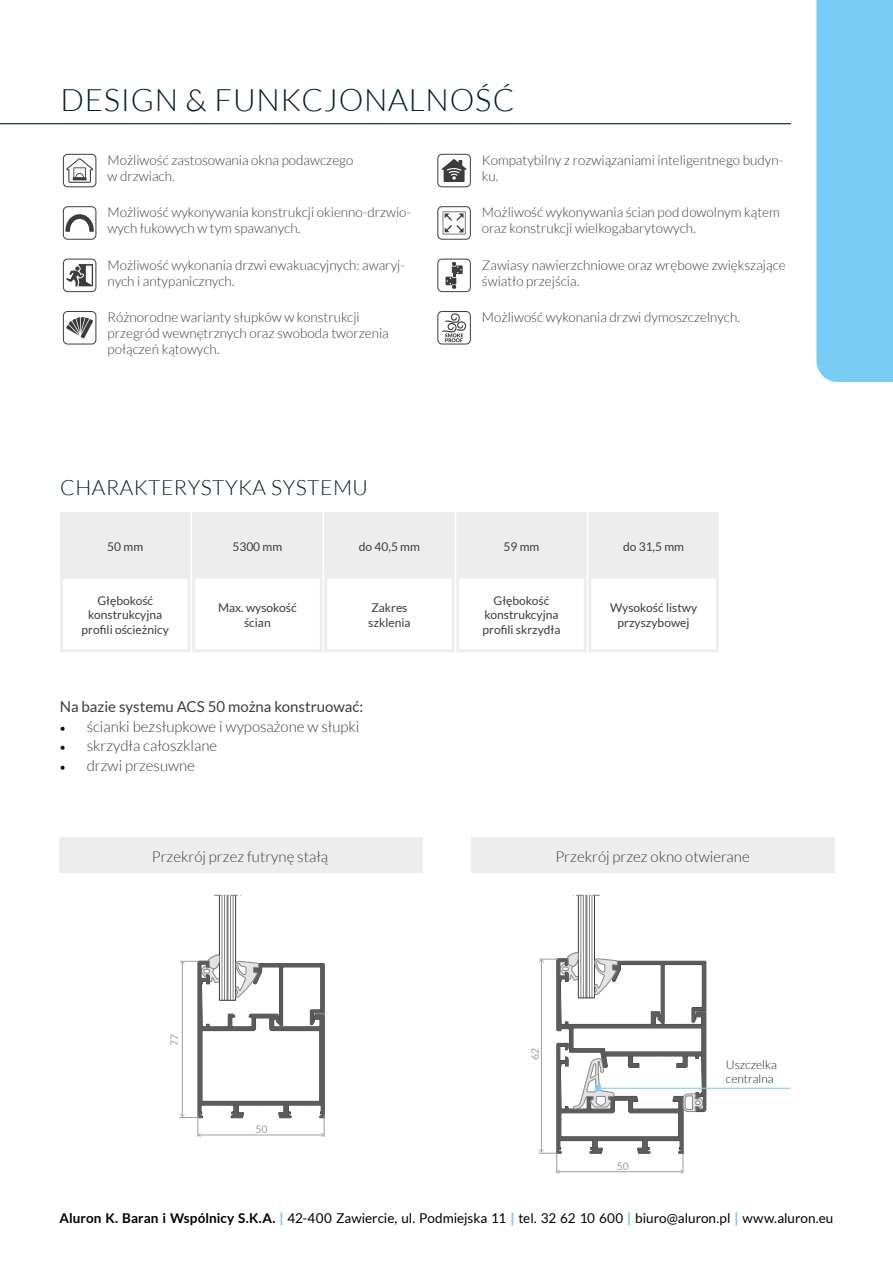
<style>
.page{position:relative;width:893px;height:1263px;background:#fff}
.page>*{position:absolute;margin:0;border:0;box-sizing:border-box;transform-origin:0 0}
.t1{font:300 30.9px "Lato";letter-spacing:.025em;color:#001d2b}
.t2{font:300 21px "Lato";letter-spacing:.025em;color:#001d2b}
.t3{font:300 15px "Lato";color:#3c3c3b}
.t4{font:15px "Lato";color:#3c3c3b}
.t5{font:300 13.5px/16.2px "Lato";color:#3c3c3b}
.t6{font:13.5px "Lato";color:#000}
.t7{font:12px/14.4px "Lato";color:#3c3c3b;text-align:center}
.t8{font:300 12px/13.5px "Lato";color:#232326}
.t9{font:10.35px "Lato";color:#9d9d9c}
.s1{font-family:"Minion Pro";font-weight:400;color:#000}
.s2{font-weight:700}
.s3{font-weight:900;color:#79cdf4}
</style>
<div class="page">
<hr style="left:592px;top:895px;width:1px;height:103px;background:#818181">
<hr style="left:583px;top:895px;width:1px;height:103px;background:#818181">
<hr style="left:580px;top:895px;width:1px;height:103px;background:#818181">
<hr style="left:585px;top:895px;width:1px;height:103px;background:#818181">
<hr style="left:589px;top:895px;width:1px;height:103px;background:#818181">
<hr style="left:586px;top:895px;width:1px;height:103px;background:#818181">
<div style="left:578px;top:895px;width:17px;height:103px;border:1px solid #3c3c3b"></div>
<svg style="left:573px;top:895px;width:26px;height:1px"></svg>
<hr style="left:233px;top:895px;width:1px;height:105px;background:#818181">
<hr style="left:224px;top:895px;width:1px;height:105px;background:#818181">
<hr style="left:222px;top:895px;width:1px;height:105px;background:#818181">
<hr style="left:230px;top:895px;width:1px;height:105px;background:#818181">
<hr style="left:228px;top:895px;width:1px;height:105px;background:#818181">
<hr style="left:227px;top:895px;width:1px;height:105px;background:#818181">
<div style="left:219px;top:895px;width:17px;height:106px;border:1px solid #3c3c3b"></div>
<svg style="left:214px;top:895px;width:27px;height:1px"></svg>
<svg style="left:180px;top:955px;width:145px;height:182px"></svg>
<svg style="left:816px;top:0;width:77px;height:382px;background:#7ecff4"></svg>
<div style="left:471px;top:837px;width:364px;height:35px;background:#ededed"></div>
<div style="left:60px;top:837px;width:363px;height:35px;background:#ededed"></div>
<div style="left:63px;top:154px;width:33px;height:33px;border:1px solid #3c3c3b;border-radius:4px"></div>
<svg style="left:66px;top:158px;width:27px;height:25px"></svg>
<svg style="left:441px;top:159px;width:26px;height:23px"></svg>
<div style="left:437px;top:154px;width:34px;height:33px;border:1px solid #3c3c3b;border-radius:4px"></div>
<div style="left:63px;top:206px;width:33px;height:34px;border:1px solid #3c3c3b;border-radius:4px"></div>
<svg style="left:64px;top:213px;width:31px;height:20px"></svg>
<div style="left:437px;top:206px;width:34px;height:34px;border:1px solid #3c3c3b;border-radius:4px"></div>
<svg style="left:443px;top:211px;width:23px;height:23px"></svg>
<svg style="left:66px;top:264px;width:27px;height:23px"></svg>
<div style="left:63px;top:259px;width:33px;height:33px;border:1px solid #3c3c3b;border-radius:4px"></div>
<div style="left:437px;top:259px;width:34px;height:33px;border:1px solid #3c3c3b;border-radius:4px"></div>
<svg style="left:445px;top:262px;width:18px;height:27px"></svg>
<svg style="left:66px;top:317px;width:27px;height:21px"></svg>
<div style="left:63px;top:311px;width:33px;height:33px;border:1px solid #3c3c3b;border-radius:4px"></div>
<div style="left:437px;top:311px;width:34px;height:33px;border:1px solid #3c3c3b;border-radius:4px"></div>
<svg style="left:442px;top:313px;width:24px;height:29px"></svg>
<div style="left:62px;top:513px;width:127px;height:65px;background:#ededed"></div>
<hr style="left:63px;top:578px;width:128px;height:1px;background:#ededed">
<hr style="left:60px;top:512px;width:131px;height:3px;background:#ededed">
<hr style="left:60px;top:515px;width:3px;height:54px;background:#ededed">
<svg style="left:60px;top:569px;width:2px;height:9px"></svg>
<hr style="left:60px;top:578px;width:3px;height:71px;background:#ededed">
<hr style="left:188px;top:579px;width:3px;height:70px;background:#ededed">
<hr style="left:452px;top:578px;width:3px;height:71px;background:#ededed">
<hr style="left:60px;top:649px;width:131px;height:3px;background:#ededed">
<hr style="left:192px;top:512px;width:131px;height:3px;background:#ededed">
<hr style="left:456px;top:512px;width:131px;height:3px;background:#ededed">
<hr style="left:192px;top:578px;width:3px;height:71px;background:#ededed">
<hr style="left:320px;top:578px;width:3px;height:71px;background:#ededed">
<hr style="left:456px;top:578px;width:3px;height:71px;background:#ededed">
<hr style="left:584px;top:578px;width:3px;height:71px;background:#ededed">
<hr style="left:192px;top:649px;width:131px;height:3px;background:#ededed">
<hr style="left:456px;top:649px;width:131px;height:3px;background:#ededed">
<hr style="left:324px;top:512px;width:131px;height:3px;background:#ededed">
<hr style="left:588px;top:512px;width:131px;height:3px;background:#ededed">
<div style="left:189px;top:515px;width:530px;height:63px;background:#ededed"></div>
<hr style="left:324px;top:578px;width:3px;height:71px;background:#ededed">
<hr style="left:588px;top:578px;width:3px;height:71px;background:#ededed">
<hr style="left:716px;top:578px;width:3px;height:71px;background:#ededed">
<hr style="left:324px;top:649px;width:131px;height:3px;background:#ededed">
<hr style="left:588px;top:649px;width:131px;height:3px;background:#ededed">
<hr style="left:0;top:123px;width:791px;height:1px;background:#001d2b">
<hr style="left:598px;top:1088px;width:192px;height:1px;background:#79cdf4">
<svg style="left:539px;top:952px;width:167px;height:222px"></svg>
<h1 class="t1" style="left:61px;top:83px;width:455px">DESIGN &amp; FUNKCJONALNOŚĆ</h1>
<p class="t5" style="left:108px;top:152px;width:247px">Możliwość zastosowania okna podawczego w drzwiach.</p>
<p class="t5" style="left:482px;top:152px;width:303px">Kompatybilny z rozwiązaniami inteligentnego budyn&shy;ku.</p>
<p class="t5" style="left:108px;top:204px;width:305px">Możliwość wykonywania konstrukcji okienno-drzwio&shy;wych łukowych w tym spawanych.</p>
<p class="t5" style="left:482px;top:204px;width:299px">Możliwość wykonywania ścian pod dowolnym kątem oraz konstrukcji wielkogabarytowych.</p>
<p class="t5" style="left:108px;top:257px;width:299px">Możliwość wykonania drzwi ewakuacyjnych: awaryj&shy;nych i antypanicznych.</p>
<p class="t5" style="left:482px;top:257px;width:305px">Zawiasy nawierzchniowe oraz wrębowe zwiększające światło przejścia.</p>
<p class="t5" style="left:108px;top:309px;width:283px">Różnorodne warianty słupków w konstrukcji przegród wewnętrznych oraz swoboda tworzenia połączeń kątowych.</p>
<p class="t5" style="left:482px;top:309px;width:260px">Możliwość wykonania drzwi dymoszczelnych.</p>
<h2 class="t2" style="left:60px;top:476px;width:309px">CHARAKTERYSTYKA SYSTEMU</h2>
<p class="t7" style="left:107px;top:539px;width:37px">50 mm</p>
<p class="t7" style="left:232px;top:539px;width:51px">5300 mm</p>
<p class="t7" style="left:359px;top:539px;width:63px">do 40,5 mm</p>
<p class="t7" style="left:503px;top:539px;width:37px">59 mm</p>
<p class="t7" style="left:623px;top:539px;width:63px">do 31,5 mm</p>
<p class="t7" style="left:82px;top:593px;width:89px">Głębokość konstrukcyjna profili ościeżnicy</p>
<p class="t7" style="left:218px;top:601px;width:80px">Max. wysokość ścian</p>
<p class="t7" style="left:368px;top:601px;width:44px;text-align:left">Zakres szklenia</p>
<p class="t7" style="left:483px;top:593px;width:79px">Głębokość konstrukcyjna profili skrzydła</p>
<p class="t7" style="left:610px;top:601px;width:89px">Wysokość listwy przyszybowej</p>
<p class="t4" style="left:60px;top:698px;width:305px">Na bazie systemu ACS 50 można konstruować:</p>
<p class="t3" style="left:60px;top:718px;width:301px"><span class="s1">•</span> ścianki bezsłupkowe i wyposażone w słupki</p>
<p class="t3" style="left:60px;top:738px;width:159px"><span class="s1">•</span> skrzydła całoszklane</p>
<p class="t3" style="left:60px;top:757px;width:137px"><span class="s1">•</span> drzwi przesuwne</p>
<p class="t3" style="left:152px;top:848px;width:178px">Przekrój przez futrynę stałą</p>
<p class="t3" style="left:555px;top:848px;width:196px">Przekrój przez okno otwierane</p>
<p class="t9" style="left:169px;top:1046px;width:14px;rotate:-90deg">77</p>
<p class="t9" style="left:256px;top:1124px;width:14px">50</p>
<p class="t9" style="left:529px;top:1060px;width:14px;rotate:-90deg">62</p>
<p class="t9" style="left:617px;top:1160px;width:14px">50</p>
<p class="t8" style="left:726px;top:1058px;width:52px">Uszczelka centralna</p>
<p class="t6" style="left:60px;top:1210px;width:775px"><span class="s2">Aluron K. Baran i Wspólnicy S.K.A.</span> <span class="s3">|</span> 42-400 Zawiercie, ul. Podmiejska 11 <span class="s3">|</span> tel. 32 62 10 600 <span class="s3">|</span> biuro@aluron.pl <span class="s3">|</span> www.aluron.eu</p>
</div>
